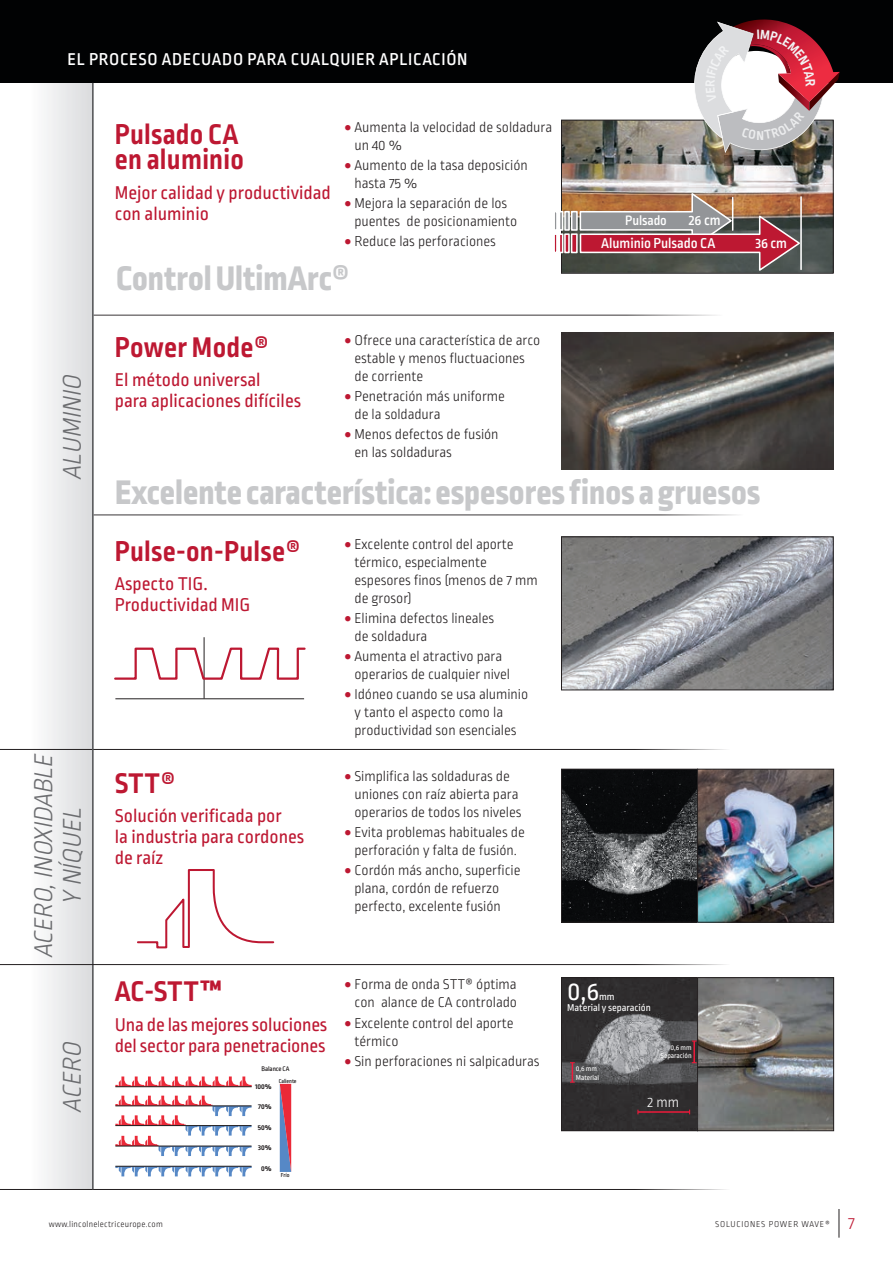
<style>
.page{position:relative;width:893px;height:1263px;background:#fff}
.page>*{position:absolute;margin:0;border:0;box-sizing:border-box;transform-origin:0 0}
.nagłówek_2{font:800 36px "Ropa Sans Pro";color:#c7c8ca}
.nagłówek_1{font:700 30px/25.5px "Ropa Sans Pro";letter-spacing:.01em;color:#bd1832}
.t1{font:italic 300 27px/28.5px "Ropa Sans Pro";color:#6c6d70;text-align:center}
.wypunktowanie{font:27px "Ropa Sans Pro";color:#fff}
.tekst_podstawowy{font:19.5px/21px "Ropa Sans Pro";color:#bd1832}
.chapter_name_top{font:500 18px "Ropa Sans Pro";letter-spacing:.04em;color:#fff}
.t2{font:300 15px/18px "Ropa Sans Pro";letter-spacing:-.005em;color:#231f20}
.nagłówek_2-2{font:500 15px "Ropa Sans Pro";color:#fff}
.wypunktowanie-2{font:300 15px "Ropa Sans Pro";color:#fff}
.nagłówek_2-3{font:500 14.25px "Ropa Sans Pro";letter-spacing:-.005em;color:#fff}
.t3{font:700 13.65px "Ropa Sans Pro";color:#f2f3f4}
.wypunktowanie-3{font:10.5px "Ropa Sans Pro";letter-spacing:-.005em;color:#fff}
.t4{font:300 9px "Ropa Sans Pro";letter-spacing:.025em;color:#231f20}
.t5{font:300 9px "Ropa Sans Pro";letter-spacing:.085em;color:#231f20}
.t6{font:700 7.65px "Ropa Sans Pro";color:#201c1d}
.wypunktowanie-4{font:7.5px "Ropa Sans Pro";letter-spacing:-.005em;color:#fff}
.main_txt{font:500 7.05px "Ropa Sans Pro";letter-spacing:-.01em;color:#231f20}
.main_txt-2{font:500 6px "Ropa Sans Pro";letter-spacing:-.01em;color:#231f20}
.s1{color:#bd1832}
.s2{font-size:18px;color:#bd1832}
</style>
<div class="page">
<div style="left:30px;top:83px;width:64px;height:1106px;background:linear-gradient(to right,#fefefe,#dadbdd)"></div>
<img style="left:563px;top:122px;width:268px;height:149px">
<hr style="left:94px;top:315px;width:757px;height:1px;background:#231f20">
<img style="left:561px;top:333px;width:272px;height:136px">
<img style="left:563px;top:539px;width:268px;height:149px">
<div style="left:561px;top:537px;width:272px;height:153px;border:1px solid #231f20"></div>
<img style="left:563px;top:979px;width:133px;height:150px">
<div style="left:561px;top:977px;width:137px;height:154px;border:1px solid #231f20"></div>
<svg style="left:699px;top:979px;width:133px;height:150px;background:#7c7c7b"></svg>
<div style="left:697px;top:977px;width:137px;height:154px;border:1px solid #231f20"></div>
<img style="left:632px;top:1107px;width:65px;height:21px">
<hr style="left:638px;top:1111px;width:52px;height:2px;background:#ed1a3a">
<hr style="left:693px;top:1041px;width:2px;height:22px;background:#ed1a3a">
<svg style="left:570px;top:1062px;width:5px;height:21px"></svg>
<div style="left:572px;top:212px;width:5px;height:18px;background:#939598"></div>
<div style="left:571px;top:211px;width:7px;height:20px;border:2px solid #fff"></div>
<div style="left:564px;top:211px;width:6px;height:20px;border:2px solid #fff"></div>
<svg style="left:560px;top:212px;width:3px;height:19px"></svg>
<svg style="left:555px;top:212px;width:2px;height:18px"></svg>
<div style="left:572px;top:234px;width:5px;height:18px;background:#bd1832"></div>
<div style="left:571px;top:233px;width:7px;height:20px;border:2px solid #fff"></div>
<div style="left:564px;top:233px;width:6px;height:20px;border:2px solid #fff"></div>
<div style="left:559px;top:233px;width:4px;height:20px;border:2px solid #fff"></div>
<div style="left:553px;top:233px;width:5px;height:20px;border:2px solid #fff"></div>
<svg style="left:579px;top:191px;width:223px;height:82px;background:#956660"></svg>
<hr style="left:204px;top:637px;width:1px;height:62px;background:#231f20">
<hr style="left:115px;top:698px;width:189px;height:1px;background:#231f20">
<svg style="left:114px;top:646px;width:192px;height:35px"></svg>
<div style="left:0;top:0;width:893px;height:83px;background:#010203"></div>
<svg style="left:839px;top:1209px;width:1px;height:28px"></svg>
<hr style="left:0;top:1189px;width:858px;height:1px;background:#231f20">
<hr style="left:0;top:749px;width:858px;height:1px;background:#231f20">
<hr style="left:94px;top:515px;width:764px;height:1px;background:#231f20">
<hr style="left:92px;top:83px;width:2px;height:1106px;background:#57585a">
<svg style="left:137px;top:869px;width:138px;height:80px"></svg>
<img style="left:563px;top:771px;width:133px;height:149px">
<div style="left:561px;top:769px;width:137px;height:153px;border:1px solid #231f20"></div>
<img style="left:699px;top:771px;width:133px;height:149px">
<div style="left:697px;top:769px;width:137px;height:153px;border:1px solid #231f20"></div>
<hr style="left:0;top:964px;width:858px;height:1px;background:#231f20">
<svg style="left:115px;top:1076px;width:137px;height:10px"></svg>
<hr style="left:115px;top:1086px;width:137px;height:1px;background:#201c1d">
<svg style="left:115px;top:1167px;width:137px;height:9px"></svg>
<svg style="left:115px;top:1096px;width:137px;height:60px"></svg>
<hr style="left:115px;top:1166px;width:137px;height:1px;background:#201c1d">
<hr style="left:115px;top:1105px;width:137px;height:1px;background:#201c1d">
<hr style="left:115px;top:1125px;width:137px;height:1px;background:#201c1d">
<hr style="left:115px;top:1146px;width:137px;height:1px;background:#201c1d">
<svg style="left:280px;top:1084px;width:11px;height:88px"></svg>
<svg style="left:693px;top:19px;width:147px;height:147px"></svg>
<p class="chapter_name_top" style="left:68px;top:50px;width:401px">EL PROCESO ADECUADO PARA CUALQUIER APLICACIÓN</p>
<p class="nagłówek_1" style="left:115px;top:123px;width:131px">Pulsado CA en aluminio</p>
<p class="tekst_podstawowy" style="left:115px;top:183px;width:217px">Mejor calidad y productividad con aluminio</p>
<p class="t2" style="left:355px;top:119px;width:199px;text-indent:-10px"><span class="s1">•</span> Aumenta la velocidad de soldadura un 40 %</p>
<p class="t2" style="left:355px;top:157px;width:175px;text-indent:-10px"><span class="s1">•</span> Aumento de la tasa deposición hasta 75 %</p>
<p class="t2" style="left:355px;top:195px;width:164px;text-indent:-10px"><span class="s1">•</span> Mejora la separación de los puentes de posicionamiento</p>
<p class="t2" style="left:344px;top:233px;width:153px"><span class="s1">•</span> Reduce las perforaciones</p>
<p class="nagłówek_2" style="left:116px;top:258px;width:235px">Control UltimArc®</p>
<p class="t3" style="left:756px;top:127px;width:9px">N</p>
<p class="nagłówek_2-3" style="left:625px;top:212px;width:43px">Pulsado</p>
<p class="nagłówek_2-2" style="left:689px;top:212px;width:33px">26 cm</p>
<p class="nagłówek_2-2" style="left:601px;top:235px;width:116px">Aluminio Pulsado CA</p>
<p class="nagłówek_2-2" style="left:755px;top:235px;width:33px">36 cm</p>
<p class="t1" style="left:60px;top:480px;width:112px;rotate:-90deg">ALUMINIO</p>
<p class="t1" style="left:31px;top:958px;width:211px;rotate:-90deg">ACERO,INOXIDABLE<br>Y NÍQUEL</p>
<p class="t1" style="left:60px;top:1113px;width:78px;rotate:-90deg">ACERO</p>
<p class="nagłówek_1" style="left:115px;top:336px;width:156px">Power Mode®</p>
<p class="tekst_podstawowy" style="left:115px;top:370px;width:188px">El método universal<br>para aplicaciones difíciles</p>
<p class="t2" style="left:355px;top:332px;width:187px;text-indent:-10px"><span class="s1">•</span> Ofrece una característica de arco estable y menos fluctuaciones de corriente</p>
<p class="t2" style="left:355px;top:388px;width:152px;text-indent:-10px"><span class="s1">•</span> Penetración más uniforme de la soldadura</p>
<p class="t2" style="left:355px;top:426px;width:146px;text-indent:-10px"><span class="s1">•</span> Menos defectos de fusión en las soldaduras</p>
<p class="nagłówek_2" style="left:115px;top:471px;width:647px">Excelente característica: espesores finos a gruesos</p>
<p class="nagłówek_1" style="left:115px;top:540px;width:187px">Pulse-on-Pulse®</p>
<p class="tekst_podstawowy" style="left:115px;top:574px;width:94px">Aspecto TIG.</p>
<p class="tekst_podstawowy" style="left:115px;top:595px;width:137px">Productividad MIG</p>
<p class="nagłówek_1" style="left:115px;top:772px;width:62px">STT®</p>
<p class="tekst_podstawowy" style="left:115px;top:807px;width:191px">Solución verificada por<br>la industria para cordones de raíz</p>
<p class="t2" style="left:355px;top:536px;width:185px;text-indent:-10px"><span class="s1">•</span> Excelente control del aporte térmico, especialmente espesores finos (menos de 7 mm de grosor)</p>
<p class="t2" style="left:355px;top:610px;width:141px;text-indent:-10px"><span class="s1">•</span> Elimina defectos lineales de soldadura</p>
<p class="t2" style="left:355px;top:648px;width:157px;text-indent:-10px"><span class="s1">•</span> Aumenta el atractivo para operarios de cualquier nivel</p>
<p class="t2" style="left:355px;top:686px;width:175px;text-indent:-10px"><span class="s1">•</span> Idóneo cuando se usa aluminio y tanto el aspecto como la productividad son esenciales</p>
<p class="t2" style="left:355px;top:768px;width:169px;text-indent:-10px"><span class="s1">•</span> Simplifica las soldaduras de uniones con raíz abierta para operarios de todos los niveles</p>
<p class="t2" style="left:344px;top:824px;width:182px;text-align:center"><span class="s1">•</span> Evita problemas habituales de perforación y falta de fusión.</p>
<p class="t2" style="left:355px;top:862px;width:167px;text-indent:-10px"><span class="s1">•</span> Cordón más ancho, superficie plana, cordón de refuerzo perfecto, excelente fusión</p>
<p class="nagłówek_1" style="left:115px;top:980px;width:108px">AC-STT™</p>
<p class="tekst_podstawowy" style="left:115px;top:1015px;width:214px">Una de las mejores soluciones del sector para penetraciones</p>
<p class="main_txt" style="left:262px;top:1064px;width:29px">Balance CA</p>
<p class="main_txt-2" style="left:279px;top:1077px;width:19px">Caliente</p>
<p class="t6" style="left:255px;top:1082px;width:18px">100%</p>
<p class="t6" style="left:258px;top:1102px;width:15px">70%</p>
<p class="t6" style="left:258px;top:1123px;width:15px">50%</p>
<p class="t6" style="left:258px;top:1143px;width:15px">30%</p>
<p class="t6" style="left:261px;top:1164px;width:12px">0%</p>
<p class="main_txt-2" style="left:281px;top:1172px;width:10px">Frío</p>
<p class="t2" style="left:344px;top:976px;width:174px;text-align:right"><span class="s1">•</span> Forma de onda STT® óptima con alance de CA controlado</p>
<p class="t2" style="left:355px;top:1015px;width:161px;text-indent:-10px"><span class="s1">•</span> Excelente control del aporte térmico</p>
<p class="t2" style="left:344px;top:1053px;width:197px"><span class="s1">•</span> Sin perforaciones ni salpicaduras</p>
<p class="wypunktowanie" style="left:567px;top:976px;width:33px">0,6</p>
<p class="wypunktowanie-3" style="left:599px;top:990px;width:17px">mm</p>
<p class="wypunktowanie-3" style="left:567px;top:1002px;width:85px">Material y separación</p>
<p class="wypunktowanie-4" style="left:576px;top:1065px;width:23px">0,6 mm</p>
<p class="wypunktowanie-4" style="left:576px;top:1073px;width:25px">Material</p>
<p class="wypunktowanie-4" style="left:670px;top:1044px;width:23px">0,6 mm</p>
<p class="wypunktowanie-4" style="left:661px;top:1052px;width:33px">Separación</p>
<p class="wypunktowanie-2" style="left:648px;top:1094px;width:33px">2 mm</p>
<p class="t4" style="left:49px;top:1220px;width:116px">www.lincolnelectriceurope.com</p>
<p class="t5" style="left:715px;top:1220px;width:141px">SOLUCIONES POWER WAVE® <span class="s2">7</span></p>
</div>
